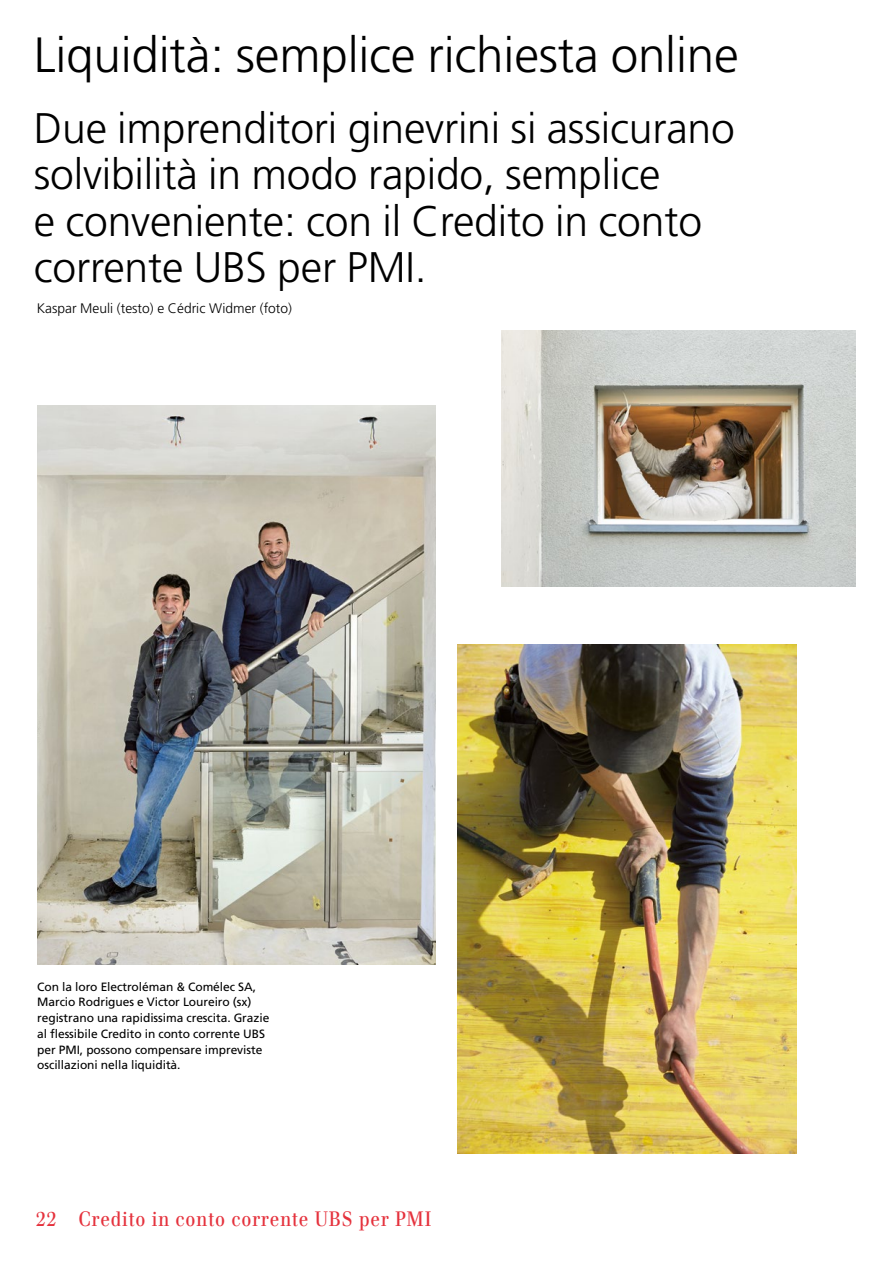
<style>
.page{position:relative;width:893px;height:1263px;background:#fff}
.page>*{position:absolute;margin:0;border:0;box-sizing:border-box;transform-origin:0 0}
._06_Titel_klein{font:300 49.5px "Frutiger LT Std";letter-spacing:-.005em;color:#000}
._09_Lead{font:300 42.75px/46.5px "Frutiger LT Std";letter-spacing:-.005em;color:#000}
._00_Rubrik_links{font:20.25px "UBS Headline";letter-spacing:.05em;color:#e5323d}
._10_Autor{font:300 13.8px "Frutiger LT Std";color:#000}
._14_Bildlegende_klei{font:12px/15.8px "Frutiger LT Std";letter-spacing:-.005em;color:#000}
</style>
<div class="page">
<img style="left:37px;top:405px;width:399px;height:560px">
<img style="left:457px;top:644px;width:340px;height:510px">
<img style="left:502px;top:330px;width:353px;height:256px">
<p class="_06_Titel_klein" style="left:34px;top:27px;width:706px">Liquidità: semplice richiesta online</p>
<p class="_09_Lead" style="left:34px;top:105px;width:703px">Due imprenditori ginevrini si assicurano solvibilità in modo rapido, semplice<br>e conveniente: con il Credito in conto corrente UBS per PMI.</p>
<p class="_10_Autor" style="left:37px;top:300px;width:257px">Kaspar Meuli (testo) e Cédric Widmer (foto)</p>
<p class="_14_Bildlegende_klei" style="left:37px;top:979px;width:234px">Con la loro Electroléman &amp; Comélec SA, Marcio Rodrigues e Victor Loureiro (sx) registrano una rapidissima crescita. Grazie al flessibile Credito in conto corrente UBS per PMI, possono compensare impreviste oscillazioni nella liquidità.</p>
<p class="_00_Rubrik_links" style="left:36px;top:1206px;width:397px">22 Credito in conto corrente UBS per PMI</p>
</div>
